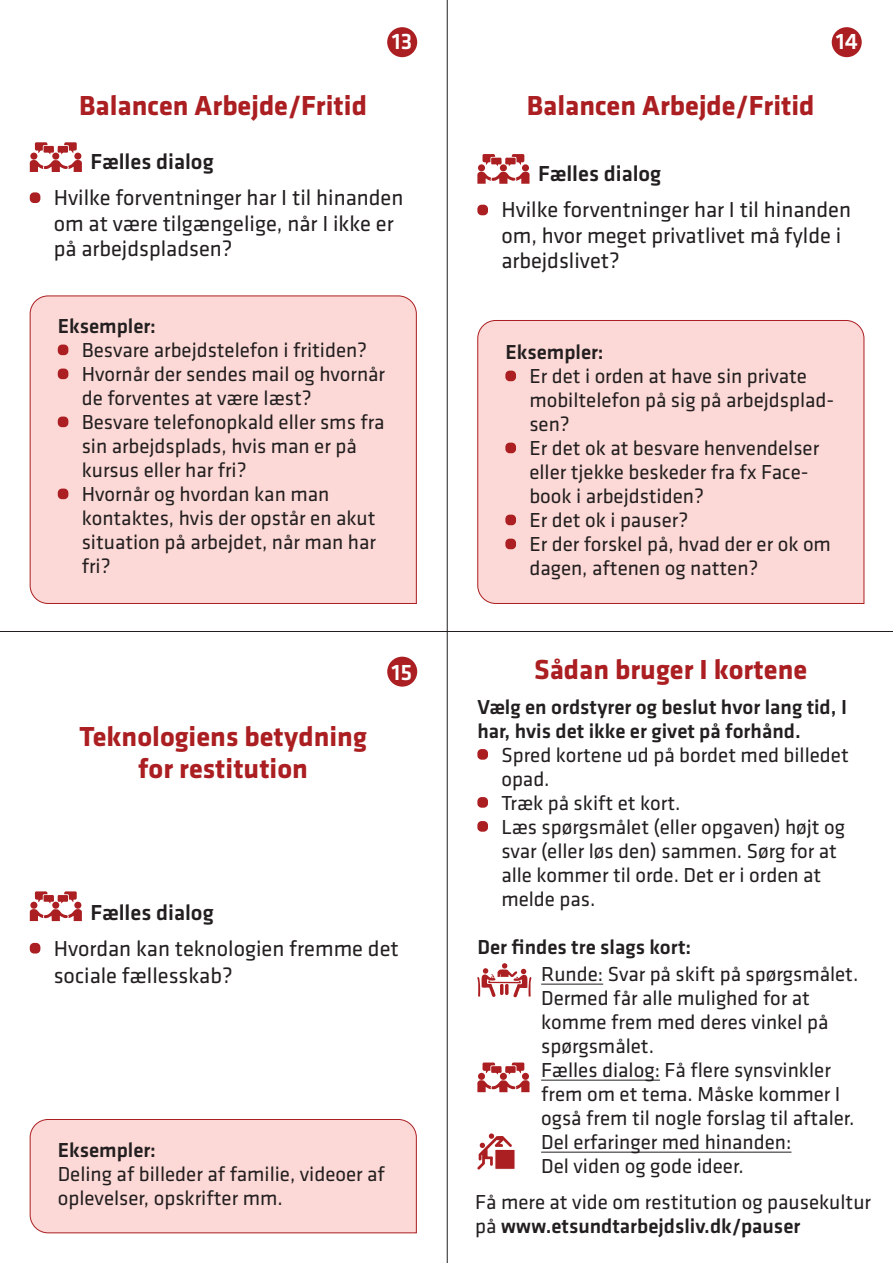
<style>
.page{position:relative;width:893px;height:1263px;background:#fff}
.page>*{position:absolute;margin:0;border:0;box-sizing:border-box;transform-origin:0 0}
.overskrift{font:700 28.5px/31.7px "Klavika";color:#ab1e21;text-align:center}
.t1{font:500 23.25px "Klavika";color:#fff}
.brød_bullet{font:22.5px/25.5px "Klavika";color:#231f20}
.brød{font:500 22.5px "Klavika";color:#231f20}
.tekstkasse{font:21px/24px "Klavika";color:#231f20}
.brød-2{font:21px/24px "Klavika";color:#231f20}
.brød-3{font:500 21px/24px "Klavika";color:#231f20}
.tekstkasse-2{font:500 21px "Klavika";color:#231f20}
.s1{font-weight:500}
</style>
<div class="page">
<hr style="left:447px;top:0;width:1px;height:1263px;background:#231f20">
<hr style="left:0;top:631px;width:893px;height:1px;background:#231f20">
<div style="left:30px;top:192px;width:10px;height:11px;background:#ab1e21;border-radius:4px"></div>
<svg style="left:30px;top:142px;width:52px;height:30px"></svg>
<div style="left:29px;top:295px;width:388px;height:309px;background:#fcd9d6"></div>
<div style="left:387px;top:27px;width:30px;height:30px;background:#ab1e21;border-radius:50%"></div>
<div style="left:477px;top:205px;width:11px;height:10px;background:#ab1e21;border-radius:4px"></div>
<div style="left:478px;top:164px;width:7px;height:7px;background:#ab1e21;border-radius:50%"></div>
<div style="left:500px;top:164px;width:7px;height:7px;background:#ab1e21;border-radius:50%"></div>
<div style="left:522px;top:164px;width:7px;height:7px;background:#ab1e21;border-radius:50%"></div>
<svg style="left:477px;top:172px;width:53px;height:11px"></svg>
<svg style="left:482px;top:154px;width:42px;height:12px"></svg>
<div style="left:477px;top:320px;width:388px;height:284px;background:#fcd9d6"></div>
<div style="left:832px;top:27px;width:30px;height:30px;background:#ab1e21;border-radius:50%"></div>
<div style="left:30px;top:943px;width:10px;height:10px;background:#ab1e21;border-radius:4px"></div>
<svg style="left:30px;top:891px;width:52px;height:30px"></svg>
<div style="left:29px;top:1119px;width:388px;height:114px;background:#fcd9d6"></div>
<div style="left:387px;top:657px;width:30px;height:30px;background:#ab1e21;border-radius:50%"></div>
<hr style="left:541px;top:984px;width:62px;height:1px;background:#231f20">
<hr style="left:541px;top:1080px;width:119px;height:1px;background:#231f20">
<hr style="left:541px;top:1152px;width:250px;height:1px;background:#231f20">
<div style="left:477px;top:749px;width:11px;height:11px;background:#ab1e21;border-radius:4px"></div>
<div style="left:477px;top:797px;width:11px;height:11px;background:#ab1e21;border-radius:4px"></div>
<div style="left:477px;top:821px;width:11px;height:11px;background:#ab1e21;border-radius:4px"></div>
<svg style="left:477px;top:963px;width:54px;height:34px"></svg>
<svg style="left:477px;top:1062px;width:53px;height:30px"></svg>
<div style="left:495px;top:1149px;width:20px;height:20px;background:#ab1e21"></div>
<svg style="left:477px;top:1133px;width:35px;height:36px"></svg>
<p class="t1" style="left:392px;top:26px;width:22px">13</p>
<p class="overskrift" style="left:79px;top:90px;width:289px">Balancen Arbejde/Fritid</p>
<p class="brød" style="left:90px;top:146px;width:125px">Fælles dialog</p>
<p class="brød_bullet" style="left:54px;top:184px;width:351px">Hvilke forventninger har I til hinanden om at være tilgængelige, når I ikke er på arbejdspladsen?</p>
<p class="tekstkasse-2" style="left:58px;top:312px;width:100px">Eksempler:</p>
<p class="tekstkasse" style="left:82px;top:338px;width:287px">Besvare arbejdstelefon i fritiden?</p>
<p class="tekstkasse" style="left:82px;top:362px;width:305px">Hvornår der sendes mail og hvornår de forventes at være læst?</p>
<p class="tekstkasse" style="left:82px;top:410px;width:304px">Besvare telefonopkald eller sms fra sin arbejdsplads, hvis man er på kursus eller har fri?</p>
<p class="tekstkasse" style="left:82px;top:482px;width:296px">Hvornår og hvordan kan man kontaktes, hvis der opstår en akut situation på arbejdet, når man har fri?</p>
<p class="overskrift" style="left:527px;top:90px;width:289px">Balancen Arbejde/Fritid</p>
<p class="t1" style="left:836px;top:26px;width:24px">14</p>
<p class="brød" style="left:538px;top:159px;width:125px">Fælles dialog</p>
<p class="brød_bullet" style="left:501px;top:196px;width:351px">Hvilke forventninger har I til hinanden om, hvor meget privatlivet må fylde i arbejdslivet?</p>
<p class="tekstkasse-2" style="left:505px;top:338px;width:100px">Eksempler:</p>
<p class="tekstkasse" style="left:529px;top:364px;width:306px">Er det i orden at have sin private mobiltelefon på sig på arbejdsplad&shy;sen?</p>
<p class="tekstkasse" style="left:529px;top:436px;width:291px">Er det ok at besvare henvendelser eller tjekke beskeder fra fx Face&shy;book i arbejdstiden?</p>
<p class="tekstkasse" style="left:529px;top:508px;width:160px">Er det ok i pauser?</p>
<p class="tekstkasse" style="left:529px;top:532px;width:303px">Er der forskel på, hvad der er ok om dagen, aftenen og natten?</p>
<p class="t1" style="left:392px;top:656px;width:22px">15</p>
<p class="overskrift" style="left:534px;top:654px;width:275px">Sådan bruger I kortene</p>
<p class="brød-3" style="left:477px;top:694px;width:371px">Vælg en ordstyrer og beslut hvor lang tid, I har, hvis det ikke er givet på forhånd.</p>
<p class="brød-2" style="left:501px;top:742px;width:349px">Spred kortene ud på bordet med billedet opad.</p>
<p class="brød-2" style="left:501px;top:790px;width:181px">Træk på skift et kort.</p>
<p class="brød-2" style="left:501px;top:814px;width:345px">Læs spørgsmålet (eller opgaven) højt og svar (eller løs den) sammen. Sørg for at alle kommer til orde. Det er i orden at melde pas.</p>
<p class="brød-3" style="left:477px;top:934px;width:215px">Der findes tre slags kort:</p>
<p class="brød-2" style="left:541px;top:962px;width:319px">Runde: Svar på skift på spørgsmålet.<br>Dermed får alle mulighed for at komme frem med deres vinkel på spørgsmålet.</p>
<p class="brød-2" style="left:541px;top:1058px;width:315px">Fælles dialog: Få flere synsvinkler frem om et tema. Måske kommer I også frem til nogle forslag til aftaler.</p>
<p class="brød-2" style="left:541px;top:1130px;width:252px">Del erfaringer med hinanden:<br>Del viden og gode ideer.</p>
<p class="brød-2" style="left:475px;top:1189px;width:397px">Få mere at vide om restitution og pausekultur på <span class="s1">www.etsundtarbejdsliv.dk/pauser</span></p>
<p class="overskrift" style="left:79px;top:722px;width:289px">Teknologiens betydning for restitution</p>
<p class="brød" style="left:90px;top:897px;width:125px">Fælles dialog</p>
<p class="brød_bullet" style="left:54px;top:934px;width:347px;line-height:27.5px">Hvordan kan teknologien fremme det sociale fællesskab?</p>
<p class="tekstkasse-2" style="left:58px;top:1136px;width:100px">Eksempler:</p>
<p class="tekstkasse" style="left:58px;top:1161px;width:329px">Deling af billeder af familie, videoer af oplevelser, opskrifter mm.</p>
</div>
